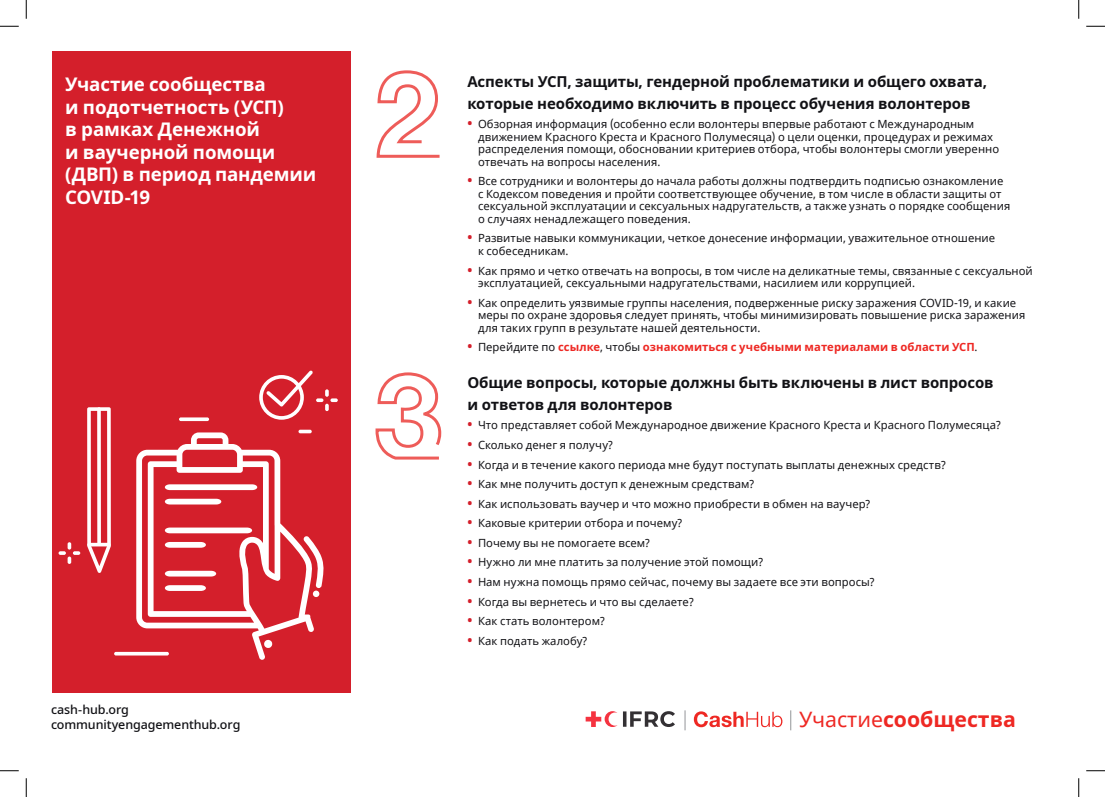
<style>
.page{position:relative;width:1105px;height:797px;background:#fff}
.page>*{position:absolute;margin:0;border:0;box-sizing:border-box;transform-origin:0 0}
.t1{font:700 21.25px "Noto Sans";color:#ee2823}
.t2{font:700 18.75px/22.5px "Noto Sans";letter-spacing:-.01em;color:#fff}
.Body_copy_-_Shadow_b{font:700 15px/21.2px "Noto Sans";letter-spacing:-.005em;color:#121216}
.t3{font:500 12.5px/15.4px "Noto Sans";letter-spacing:-.01em;color:#121216}
.t4{font:11.25px/12.5px "Noto Sans";letter-spacing:.005em;color:#121216}
.t5{font:700 11.25px "Noto Sans";letter-spacing:.005em;color:#ee2823}
.s1{font-weight:700;font-size:13.12px;color:#d41f2b}
.s2{font-size:13.12px;color:#d41f2b}
.s3{font-weight:400;color:#121216}
.s4{font-weight:400}
</style>
<div class="page">
<div style="left:52px;top:52px;width:298px;height:640px;background:#d41f2b"></div>
<svg style="left:376px;top:70px;width:64px;height:88px"></svg>
<svg style="left:375px;top:372px;width:67px;height:88px"></svg>
<hr style="left:114px;top:652px;width:55px;height:3px;background:#fff;border-radius:2px">
<svg style="left:59px;top:542px;width:21px;height:22px"></svg>
<svg style="left:298px;top:429px;width:14px;height:4px"></svg>
<svg style="left:179px;top:417px;width:30px;height:4px"></svg>
<svg style="left:259px;top:370px;width:79px;height:50px"></svg>
<svg style="left:87px;top:407px;width:24px;height:166px"></svg>
<div style="left:313px;top:590px;width:6px;height:7px;background:#fff;border-radius:50%"></div>
<svg style="left:136px;top:432px;width:178px;height:227px"></svg>
<svg style="left:264px;top:639px;width:9px;height:9px"></svg>
<svg style="left:303px;top:536px;width:21px;height:52px"></svg>
<svg style="left:586px;top:711px;width:89px;height:16px"></svg>
<svg style="left:694px;top:711px;width:88px;height:16px"></svg>
<svg style="left:790px;top:710px;width:1px;height:20px"></svg>
<svg style="left:685px;top:710px;width:1px;height:20px"></svg>
<svg style="left:0;top:25px;width:19px;height:2px"></svg>
<svg style="left:1086px;top:25px;width:19px;height:2px"></svg>
<svg style="left:0;top:770px;width:19px;height:1px"></svg>
<svg style="left:1086px;top:770px;width:19px;height:1px"></svg>
<svg style="left:25px;top:0;width:2px;height:19px"></svg>
<svg style="left:25px;top:778px;width:2px;height:19px"></svg>
<svg style="left:1078px;top:0;width:1px;height:19px"></svg>
<svg style="left:1078px;top:778px;width:1px;height:19px"></svg>
<p class="t2" style="left:65px;top:74px;width:253px">Участие сообщества<br>и подотчетность (УСП)<br>в рамках Денежной<br>и ваучерной помощи (ДВП) в период пандемии<br>COVID-19</p>
<p class="Body_copy_-_Shadow_b" style="left:467px;top:72px;width:521px">Аспекты УСП, защиты, гендерной проблематики и общего охвата, которые необходимо включить в процесс обучения волонтеров</p>
<p class="t4" style="left:478px;top:118px;width:523px;text-indent:-11px"><span class="s1">•</span> Обзорная информация (особенно если волонтеры впервые работают с Международным движением Красного Креста и Красного Полумесяца) о цели оценки, процедурах и режимах распределения помощи, обосновании критериев отбора, чтобы волонтеры смогли уверенно отвечать на вопросы населения.</p>
<p class="t4" style="left:478px;top:175px;width:534px;text-indent:-11px"><span class="s1">•</span> Все сотрудники и волонтеры до начала работы должны подтвердить подписью ознакомление с Кодексом поведения и пройти соответствующее обучение, в том числе в области защиты от сексуальной эксплуатации и сексуальных надругательств, а также узнать о порядке сообщения о случаях ненадлежащего поведения.</p>
<p class="t4" style="left:478px;top:232px;width:519px;text-indent:-11px"><span class="s1">•</span> Развитые навыки коммуникации, четкое донесение информации, уважительное отношение к собеседникам.</p>
<p class="t4" style="left:478px;top:264px;width:556px;text-indent:-11px"><span class="s1">•</span> Как прямо и четко отвечать на вопросы, в том числе на деликатные темы, связанные с сексуальной эксплуатацией, сексуальными надругательствами, насилием или коррупцией.</p>
<p class="t4" style="left:478px;top:297px;width:549px;text-indent:-11px"><span class="s1">•</span> Как определить уязвимые группы населения, подверженные риску заражения COVID-19, и какие меры по охране здоровья следует принять, чтобы минимизировать повышение риска заражения для таких групп в результате нашей деятельности.</p>
<p class="t5" style="left:467px;top:339px;width:512px"><span class="s2">•</span> <span class="s3">Перейдите по</span> ссылке<span class="s3">, чтобы</span> ознакомиться с учебными материалами в области УСП<span class="s3">.</span></p>
<p class="Body_copy_-_Shadow_b" style="left:467px;top:373px;width:528px">Общие вопросы, которые должны быть включены в лист вопросов и ответов для волонтеров</p>
<p class="t4" style="left:467px;top:419px;width:535px"><span class="s1">•</span> Что представляет собой Международное движение Красного Креста и Красного Полумесяца?</p>
<p class="t4" style="left:467px;top:439px;width:147px"><span class="s1">•</span> Сколько денег я получу?</p>
<p class="t4" style="left:467px;top:458px;width:480px"><span class="s1">•</span> Когда и в течение какого периода мне будут поступать выплаты денежных средств?</p>
<p class="t4" style="left:467px;top:478px;width:289px"><span class="s1">•</span> Как мне получить доступ к денежным средствам?</p>
<p class="t4" style="left:467px;top:498px;width:405px"><span class="s1">•</span> Как использовать ваучер и что можно приобрести в обмен на ваучер?</p>
<p class="t4" style="left:467px;top:517px;width:217px"><span class="s1">•</span> Каковые критерии отбора и почему?</p>
<p class="t4" style="left:467px;top:537px;width:184px"><span class="s1">•</span> Почему вы не помогаете всем?</p>
<p class="t4" style="left:467px;top:556px;width:298px"><span class="s1">•</span> Нужно ли мне платить за получение этой помощи?</p>
<p class="t4" style="left:467px;top:576px;width:409px"><span class="s1">•</span> Нам нужна помощь прямо сейчас, почему вы задаете все эти вопросы?</p>
<p class="t4" style="left:467px;top:595px;width:228px"><span class="s1">•</span> Когда вы вернетесь и что вы сделаете?</p>
<p class="t4" style="left:467px;top:615px;width:139px"><span class="s1">•</span> Как стать волонтером?</p>
<p class="t4" style="left:467px;top:635px;width:122px"><span class="s1">•</span> Как подать жалобу?</p>
<p class="t3" style="left:51px;top:702px;width:191px">cash-hub.org communityengagementhub.org</p>
<h1 class="t1" style="left:799px;top:704px;width:218px"><span class="s4">Участие</span>сообщества</h1>
</div>
